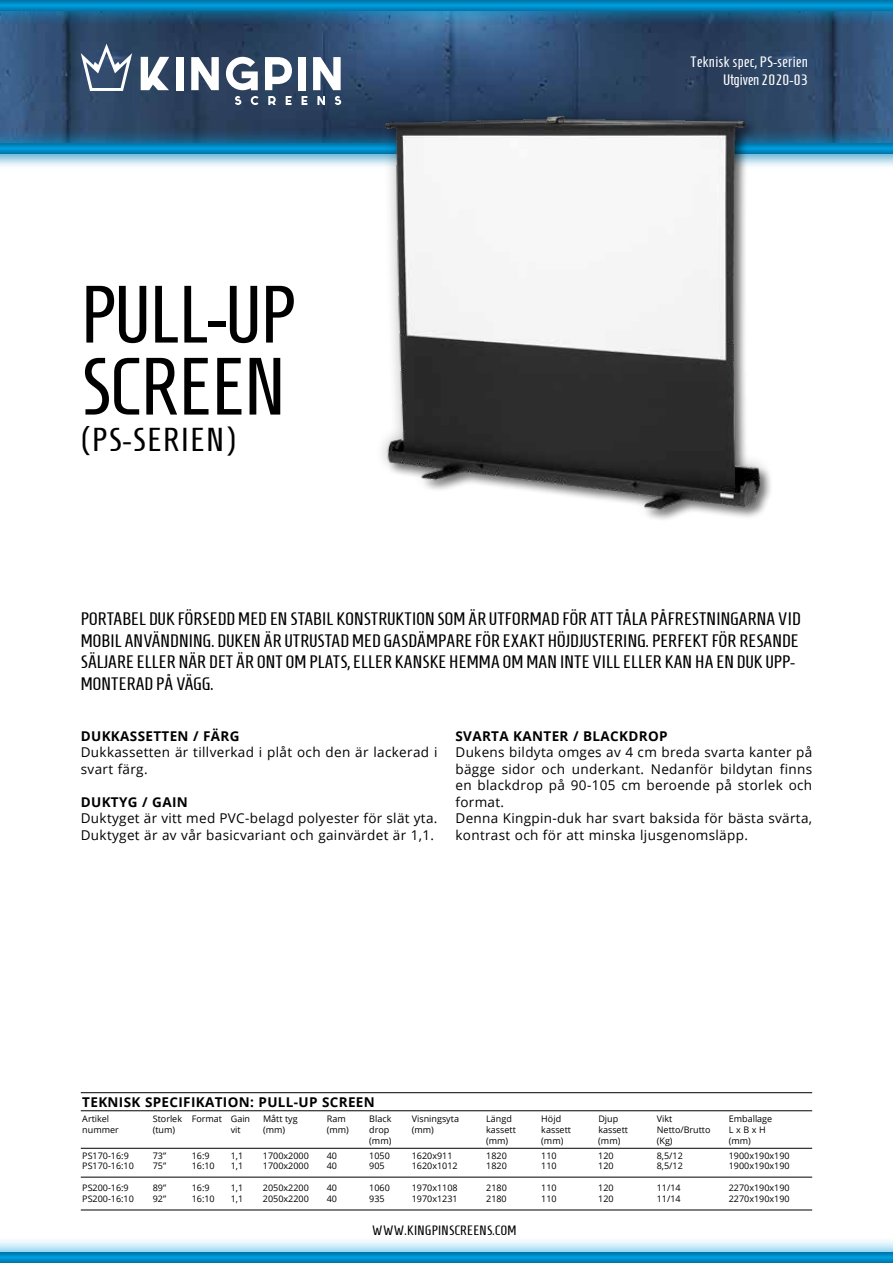
<style>
.page{position:relative;width:893px;height:1263px;background:#fff}
.page>*{position:absolute;margin:0;border:0;box-sizing:border-box;transform-origin:0 0}
.t1{font:81px/72px "Homenaje";color:#000;scale:.95 1}
.t2{font:33px "Homenaje";letter-spacing:.05em;color:#000}
.t3{font:18px/21.6px "Homenaje";letter-spacing:.01em;color:#000}
.t4{font:15px/18px "Homenaje";letter-spacing:.03em;color:#fff;text-align:right}
.t5{font:13.5px/16.5px "Open Sans";letter-spacing:.025em;color:#000}
.t6{font:700 13.5px "Open Sans";letter-spacing:.025em;color:#000}
.t7{font:13.5px "Homenaje";letter-spacing:.025em;color:#000}
.t8{font:9px "Open Sans";color:#000}
</style>
<div class="page">
<svg style="left:0;top:1240px;width:893px;height:11px"></svg>
<div style="left:0;top:1251px;width:893px;height:12px;background:#000;opacity:.5"></div>
<img style="left:0;top:27px;width:893px;height:101px">
<svg style="left:141px;top:57px;width:28px;height:33px"></svg>
<div style="left:176px;top:57px;width:8px;height:33px;background:#fff"></div>
<svg style="left:191px;top:57px;width:28px;height:33px"></svg>
<svg style="left:265px;top:57px;width:27px;height:33px"></svg>
<div style="left:298px;top:57px;width:7px;height:33px;background:#fff"></div>
<svg style="left:313px;top:57px;width:28px;height:33px"></svg>
<svg style="left:226px;top:57px;width:32px;height:33px"></svg>
<svg style="left:235px;top:96px;width:6px;height:9px"></svg>
<svg style="left:251px;top:96px;width:7px;height:9px"></svg>
<svg style="left:268px;top:96px;width:8px;height:9px"></svg>
<svg style="left:286px;top:96px;width:6px;height:9px"></svg>
<svg style="left:302px;top:96px;width:5px;height:9px"></svg>
<svg style="left:317px;top:96px;width:8px;height:3px"></svg>
<svg style="left:335px;top:96px;width:6px;height:3px"></svg>
<svg style="left:81px;top:44px;width:51px;height:47px"></svg>
<svg style="left:0;top:128px;width:893px;height:38px"></svg>
<div style="left:0;top:142px;width:893px;height:15px;background:#000;opacity:.5"></div>
<svg style="left:0;top:13px;width:893px;height:14px"></svg>
<div style="left:0;top:0;width:893px;height:13px;background:#000;opacity:.5"></div>
<img style="left:312px;top:99px;width:500px;height:417px">
<hr style="left:81px;top:1092px;width:731px;height:1px;background:#000">
<hr style="left:81px;top:1110px;width:731px;height:1px;background:#000">
<hr style="left:81px;top:1210px;width:731px;height:1px;background:#000">
<hr style="left:81px;top:1177px;width:731px;height:1px;background:#000">
<hr style="left:81px;top:1148px;width:731px;height:1px;background:#000">
<h1 class="t1" style="left:81px;top:279px;width:227px">PULL-UP<br>SCREEN</h1>
<h2 class="t2" style="left:81px;top:421px;width:156px">(PS-SERIEN)</h2>
<h3 class="t4" style="left:690px;top:53px;width:119px">Teknisk spec, PS-serien<br>Utgiven 2020-03</h3>
<p class="t3" style="left:81px;top:608px;width:721px">PORTABEL DUK FÖRSEDD MED EN STABIL KONSTRUKTION SOM ÄR UTFORMAD FÖR ATT TÅLA PÅFRESTNINGARNA VID MOBIL ANVÄNDNING. DUKEN ÄR UTRUSTAD MED GASDÄMPARE FÖR EXAKT HÖJDJUSTERING. PERFEKT FÖR RESANDE SÄLJARE ELLER NÄR DET ÄR ONT OM PLATS, ELLER KANSKE HEMMA OM MAN INTE VILL ELLER KAN HA EN DUK UPP-MONTERAD PÅ VÄGG.</p>
<h3 class="t6" style="left:81px;top:726px;width:160px">DUKKASSETTEN / FÄRG</h3>
<h3 class="t5" style="left:81px;top:744px;width:358px">Dukkassetten är tillverkad i plåt och den är lackerad i svart färg.</h3>
<h3 class="t6" style="left:81px;top:792px;width:109px">DUKTYG / GAIN</h3>
<h3 class="t5" style="left:81px;top:810px;width:358px">Duktyget är vitt med PVC-belagd polyester för slät yta.<br>Duktyget är av vår basicvariant och gainvärdet är 1,1.</h3>
<h3 class="t6" style="left:455px;top:726px;width:214px">SVARTA KANTER / BLACKDROP</h3>
<p class="t5" style="left:455px;top:744px;width:358px">Dukens bildyta omges av 4 cm breda svarta kanter på bägge sidor och underkant. Nedanför bildytan finns en blackdrop på 90-105 cm beroende på storlek och format.<br>Denna Kingpin-duk har svart baksida för bästa svärta, kontrast och för att minska ljusgenomsläpp.</p>
<h3 class="t6" style="left:82px;top:1092px;width:294px">TEKNISK SPECIFIKATION: PULL-UP SCREEN</h3>
<p class="t8" style="left:82px;top:1112px;width:28px">Artikel</p>
<p class="t8" style="left:153px;top:1112px;width:99px">Storlek Format Gain</p>
<p class="t8" style="left:263px;top:1112px;width:36px">Mått tyg</p>
<p class="t8" style="left:327px;top:1112px;width:20px">Ram</p>
<p class="t8" style="left:369px;top:1112px;width:24px">Black</p>
<p class="t8" style="left:412px;top:1112px;width:49px">Visningsyta</p>
<p class="t8" style="left:486px;top:1112px;width:27px">Längd</p>
<p class="t8" style="left:541px;top:1112px;width:21px">Höjd</p>
<p class="t8" style="left:598px;top:1112px;width:21px">Djup</p>
<p class="t8" style="left:657px;top:1112px;width:17px">Vikt</p>
<p class="t8" style="left:729px;top:1112px;width:45px">Emballage</p>
<p class="t8" style="left:82px;top:1123px;width:38px">nummer</p>
<p class="t8" style="left:153px;top:1123px;width:24px">(tum)</p>
<p class="t8" style="left:231px;top:1123px;width:11px">vit</p>
<p class="t8" style="left:263px;top:1123px;width:24px">(mm)</p>
<p class="t8" style="left:327px;top:1123px;width:64px">(mm) drop</p>
<p class="t8" style="left:412px;top:1123px;width:24px">(mm)</p>
<p class="t8" style="left:486px;top:1123px;width:31px">kassett</p>
<p class="t8" style="left:541px;top:1123px;width:31px">kassett</p>
<p class="t8" style="left:598px;top:1123px;width:31px">kassett</p>
<p class="t8" style="left:657px;top:1123px;width:55px">Netto/Brutto</p>
<p class="t8" style="left:729px;top:1123px;width:38px">L x B x H</p>
<p class="t8" style="left:369px;top:1134px;width:24px">(mm)</p>
<p class="t8" style="left:486px;top:1134px;width:24px">(mm)</p>
<p class="t8" style="left:541px;top:1134px;width:24px">(mm)</p>
<p class="t8" style="left:598px;top:1134px;width:24px">(mm)</p>
<p class="t8" style="left:657px;top:1134px;width:17px">(Kg)</p>
<p class="t8" style="left:729px;top:1134px;width:24px">(mm)</p>
<p class="t8" style="left:82px;top:1149px;width:48px">PS170-16:9</p>
<p class="t8" style="left:153px;top:1149px;width:15px">73”</p>
<p class="t8" style="left:192px;top:1149px;width:19px">16:9</p>
<p class="t8" style="left:231px;top:1149px;width:14px">1,1</p>
<p class="t8" style="left:263px;top:1149px;width:47px">1700x2000</p>
<p class="t8" style="left:327px;top:1149px;width:12px">40</p>
<p class="t8" style="left:369px;top:1149px;width:22px">1050</p>
<p class="t8" style="left:412px;top:1149px;width:42px">1620x911</p>
<p class="t8" style="left:486px;top:1149px;width:22px">1820</p>
<p class="t8" style="left:541px;top:1149px;width:17px">110</p>
<p class="t8" style="left:598px;top:1149px;width:17px">120</p>
<p class="t8" style="left:657px;top:1149px;width:28px">8,5/12</p>
<p class="t8" style="left:729px;top:1149px;width:62px">1900x190x190</p>
<p class="t8" style="left:82px;top:1160px;width:53px">PS170-16:10</p>
<p class="t8" style="left:153px;top:1160px;width:15px">75”</p>
<p class="t8" style="left:192px;top:1160px;width:24px">16:10</p>
<p class="t8" style="left:231px;top:1160px;width:14px">1,1</p>
<p class="t8" style="left:263px;top:1160px;width:47px">1700x2000</p>
<p class="t8" style="left:327px;top:1160px;width:12px">40</p>
<p class="t8" style="left:369px;top:1160px;width:17px">905</p>
<p class="t8" style="left:412px;top:1160px;width:47px">1620x1012</p>
<p class="t8" style="left:486px;top:1160px;width:22px">1820</p>
<p class="t8" style="left:541px;top:1160px;width:17px">110</p>
<p class="t8" style="left:598px;top:1160px;width:17px">120</p>
<p class="t8" style="left:657px;top:1160px;width:28px">8,5/12</p>
<p class="t8" style="left:729px;top:1160px;width:62px">1900x190x190</p>
<p class="t8" style="left:82px;top:1181px;width:48px">PS200-16:9</p>
<p class="t8" style="left:153px;top:1181px;width:15px">89”</p>
<p class="t8" style="left:192px;top:1181px;width:19px">16:9</p>
<p class="t8" style="left:231px;top:1181px;width:14px">1,1</p>
<p class="t8" style="left:263px;top:1181px;width:47px">2050x2200</p>
<p class="t8" style="left:327px;top:1181px;width:12px">40</p>
<p class="t8" style="left:369px;top:1181px;width:22px">1060</p>
<p class="t8" style="left:412px;top:1181px;width:47px">1970x1108</p>
<p class="t8" style="left:486px;top:1181px;width:22px">2180</p>
<p class="t8" style="left:541px;top:1181px;width:17px">110</p>
<p class="t8" style="left:598px;top:1181px;width:17px">120</p>
<p class="t8" style="left:657px;top:1181px;width:25px">11/14</p>
<p class="t8" style="left:729px;top:1181px;width:62px">2270x190x190</p>
<p class="t8" style="left:82px;top:1192px;width:53px">PS200-16:10</p>
<p class="t8" style="left:153px;top:1192px;width:15px">92”</p>
<p class="t8" style="left:192px;top:1192px;width:24px">16:10</p>
<p class="t8" style="left:231px;top:1192px;width:14px">1,1</p>
<p class="t8" style="left:263px;top:1192px;width:47px">2050x2200</p>
<p class="t8" style="left:327px;top:1192px;width:12px">40</p>
<p class="t8" style="left:369px;top:1192px;width:17px">935</p>
<p class="t8" style="left:412px;top:1192px;width:47px">1970x1231</p>
<p class="t8" style="left:486px;top:1192px;width:22px">2180</p>
<p class="t8" style="left:541px;top:1192px;width:17px">110</p>
<p class="t8" style="left:598px;top:1192px;width:17px">120</p>
<p class="t8" style="left:657px;top:1192px;width:25px">11/14</p>
<p class="t8" style="left:729px;top:1192px;width:62px">2270x190x190</p>
<h3 class="t7" style="left:372px;top:1222px;width:146px">WWW.KINGPINSCREENS.COM</h3>
</div>
